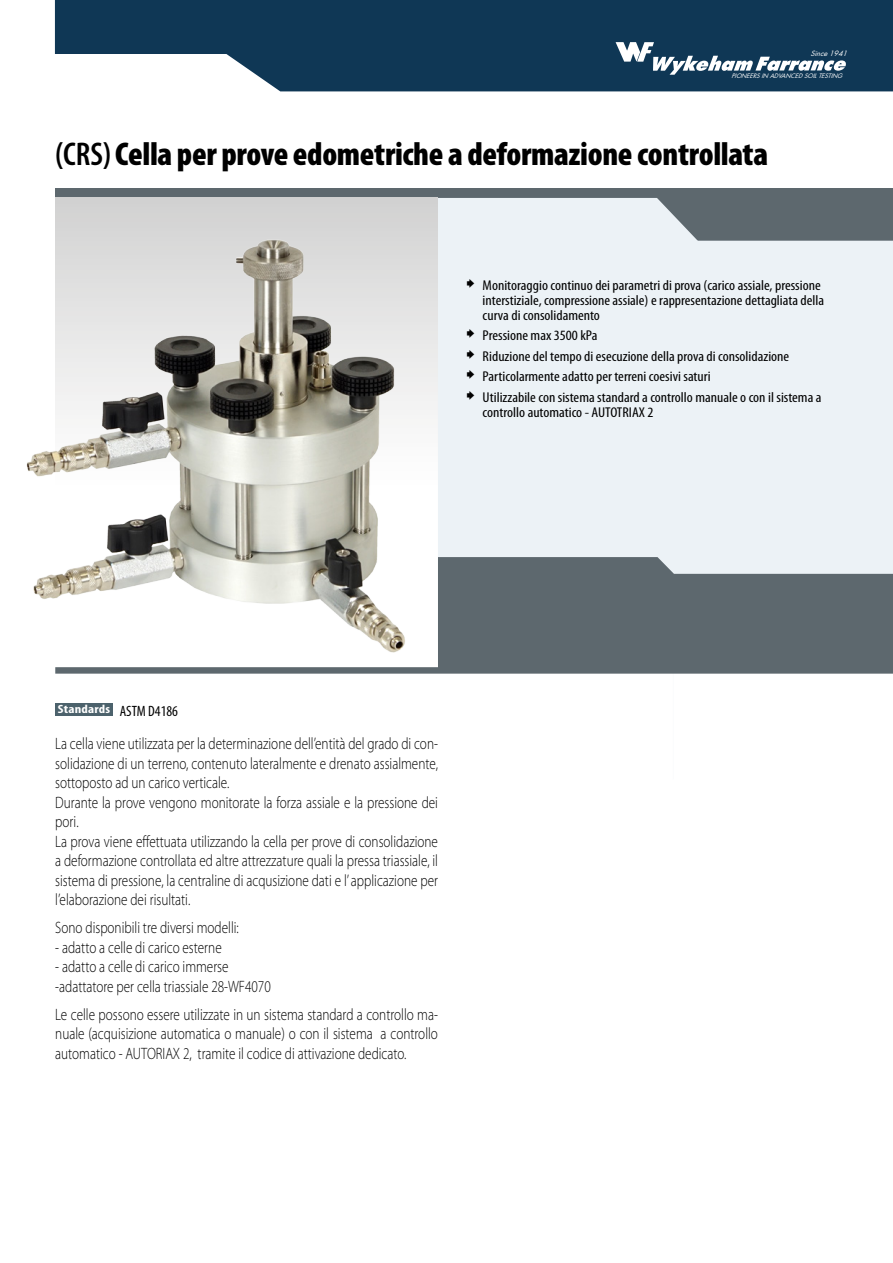
<style>
.page{position:relative;width:893px;height:1263px;background:#fff}
.page>*{position:absolute;margin:0;border:0;box-sizing:border-box;transform-origin:0 0}
.t1{font:900 condensed 33px "Myriad Pro";letter-spacing:-.01em;color:#000}
._02_txt_Intro_rientr{font:300 16.5px/19.5px "Myriad Pro";color:#000;text-align:justify;scale:.8 1}
._01_Standard{font:condensed 15px "Myriad Pro";color:#000}
.t2{font:condensed 14.25px/15px "Myriad Pro";color:#000;scale:1.1 1}
.t3{font:700 condensed 12px "Myriad Pro";letter-spacing:.015em;color:#fff;scale:1.2 1}
.t4{font:italic 7.05px "Futura";color:#fff}
.t5{font:italic 6px "Futura";letter-spacing:.005em;color:#fff}
.s1{font-weight:600}
</style>
<div class="page">
<svg style="left:55px;top:0;width:838px;height:91px;background:#284c67"></svg>
<svg style="left:616px;top:42px;width:231px;height:33px"></svg>
<div style="left:55px;top:188px;width:838px;height:482px;background:#5d686e"></div>
<div style="left:699px;top:241px;width:194px;height:316px;background:#ecf2f6"></div>
<div style="left:438px;top:198px;width:261px;height:359px;background:#ecf2f6"></div>
<svg style="left:438px;top:557px;width:455px;height:117px"></svg>
<img style="left:26px;top:198px;width:412px;height:476px">
<div style="left:55px;top:703px;width:58px;height:13px;background:#4c626c"></div>
<svg style="left:467px;top:279px;width:7px;height:8px"></svg>
<svg style="left:467px;top:329px;width:7px;height:9px"></svg>
<svg style="left:467px;top:350px;width:7px;height:9px"></svg>
<svg style="left:467px;top:370px;width:7px;height:9px"></svg>
<svg style="left:467px;top:391px;width:7px;height:9px"></svg>
<p class="t4" style="left:810px;top:49px;width:40px">Since 1941</p>
<p class="t5" style="left:731px;top:72px;width:114px">PIONEERS IN ADVANCED SOIL TESTING</p>
<p class="t1" style="left:55px;top:136px;width:714px"><span class="s1">(CRS)</span> Cella per prove edometriche a deformazione controllata</p>
<p class="t2" style="left:483px;top:278px;width:312px">Monitoraggio continuo dei parametri di prova (carico assiale, pressione interstiziale, compressione assiale) e rappresentazione dettagliata della curva di consolidamento</p>
<p class="t2" style="left:483px;top:328px;width:106px">Pressione max 3500 kPa</p>
<p class="t2" style="left:483px;top:349px;width:280px">Riduzione del tempo di esecuzione della prova di consolidazione</p>
<p class="t2" style="left:483px;top:369px;width:209px">Particolarmente adatto per terreni coesivi saturi</p>
<p class="t2" style="left:483px;top:390px;width:310px">Utilizzabile con sistema standard a controllo manuale o con il sistema a controllo automatico - AUTOTRIAX 2</p>
<p class="t3" style="left:58px;top:703px;width:45px">Standards</p>
<p class="_01_Standard" style="left:120px;top:703px;width:60px">ASTM D4186</p>
<p class="_02_txt_Intro_rientr" style="left:55px;top:734px;width:480px">La cella viene utilizzata per la determinazione dell’entità del grado di con&shy;solidazione di un terreno, contenuto lateralmente e drenato assialmente, sottoposto ad un carico verticale.</p>
<p class="_02_txt_Intro_rientr" style="left:55px;top:793px;width:480px">Durante la prove vengono monitorate la forza assiale e la pressione dei pori.</p>
<p class="_02_txt_Intro_rientr" style="left:55px;top:832px;width:480px">La prova viene effettuata utilizzando la cella per prove di consolidazione a deformazione controllata ed altre attrezzature quali la pressa triassiale, il sistema di pressione, la centraline di acqusizione dati e l’ applicazione per l’elaborazione dei risultati.</p>
<p class="_02_txt_Intro_rientr" style="left:55px;top:918px;width:231px">Sono disponibili tre diversi modelli:</p>
<p class="_02_txt_Intro_rientr" style="left:55px;top:938px;width:210px">- adatto a celle di carico esterne</p>
<p class="_02_txt_Intro_rientr" style="left:55px;top:957px;width:218px">- adatto a celle di carico immerse</p>
<p class="_02_txt_Intro_rientr" style="left:55px;top:977px;width:271px">-adattatore per cella triassiale 28-WF4070</p>
<p class="_02_txt_Intro_rientr" style="left:55px;top:1005px;width:480px">Le celle possono essere utilizzate in un sistema standard a controllo ma&shy;nuale (acquisizione automatica o manuale) o con il sistema a controllo automatico - AUTORIAX 2, tramite il codice di attivazione dedicato.</p>
</div>
